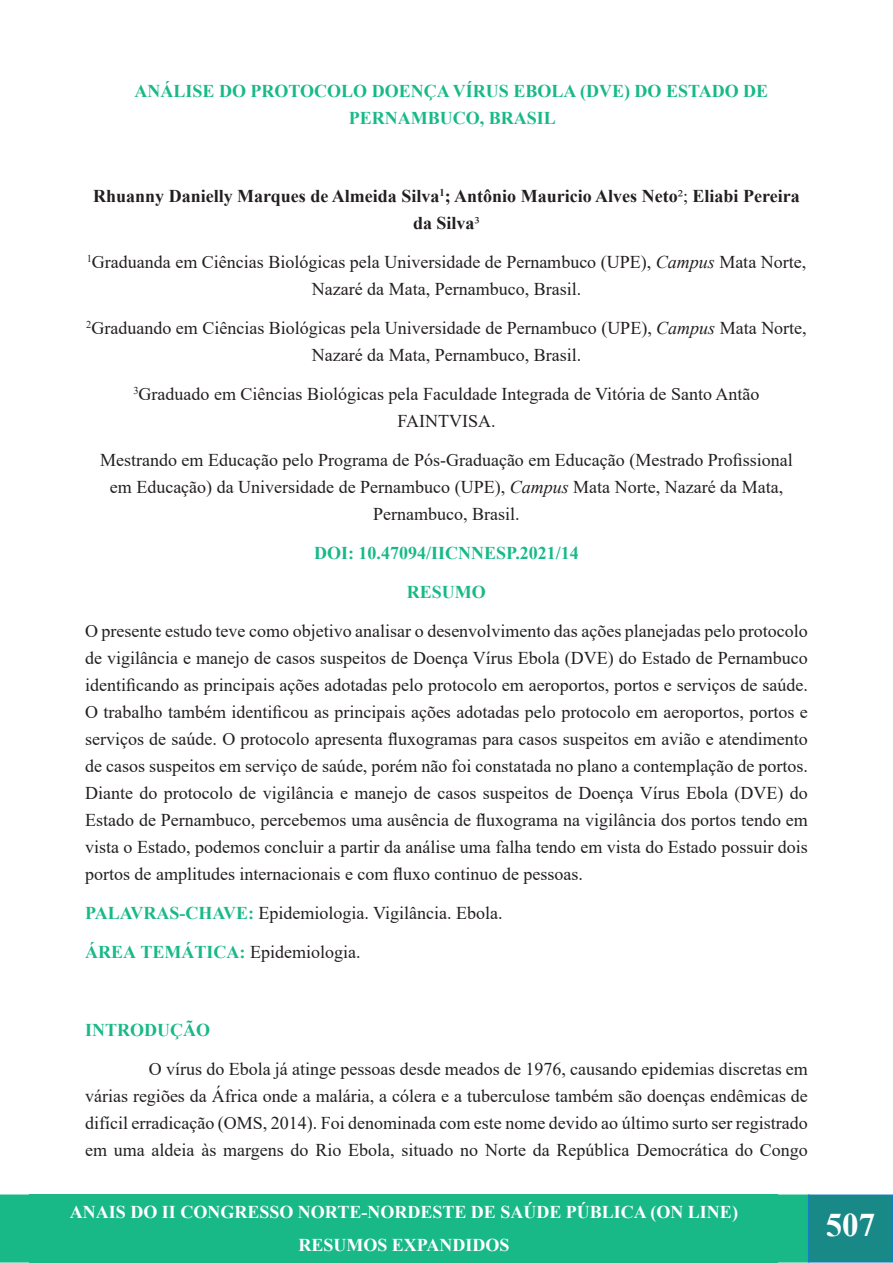
<style>
.page{position:relative;width:893px;height:1263px;background:#fff}
.page>*{position:absolute;margin:0;border:0;box-sizing:border-box;transform-origin:0 0}
.t1{font:700 33px "Times New Roman";color:#fff}
.t2{font:18px/27px "Times New Roman";color:#231f20;text-align:center}
.Heading_1{font:700 18px/27px "Times New Roman";color:#18b987;text-align:center}
.t3{font:700 18px/27px "Times New Roman";color:#231f20;text-align:center}
.t4{font:700 18px/33px "Times New Roman";color:#fff;text-align:center}
.s1{font-weight:400}
.s2{font-style:italic}
.s3{font-weight:700;color:#18b987}
</style>
<div class="page">
<div style="left:0;top:1194px;width:808px;height:68px;background:#18b987"></div>
<div style="left:809px;top:1195px;width:83px;height:67px;background:#188987"></div>
<div style="left:808px;top:1194px;width:85px;height:68px;border:2px solid #167ec4"></div>
<div style="left:30px;top:1194px;width:748px;height:68px;background:#18b987"></div>
<p class="Heading_1" style="left:135px;top:77px;width:635px">ANÁLISE DO PROTOCOLO DOENÇA VÍRUS EBOLA (DVE) DO ESTADO DE<br>PERNAMBUCO, BRASIL</p>
<p class="t3" style="left:93px;top:182px;width:708px">Rhuanny Danielly Marques de Almeida Silva<sup>1</sup>; Antônio Mauricio Alves Neto<span class="s1">²;</span> Eliabi Pereira da Silva<span class="s1">³</span></p>
<p class="t2" style="left:87px;top:248px;width:721px"><sup>1</sup>Graduanda em Ciências Biológicas pela Universidade de Pernambuco (UPE), <span class="s2">Campus</span> Mata Norte,<br>Nazaré da Mata, Pernambuco, Brasil.</p>
<p class="t2" style="left:86px;top:314px;width:722px"><sup>2</sup>Graduando em Ciências Biológicas pela Universidade de Pernambuco (UPE), <span class="s2">Campus</span> Mata Norte,<br>Nazaré da Mata, Pernambuco, Brasil.</p>
<p class="t2" style="left:133px;top:380px;width:628px"><sup>3</sup>Graduado em Ciências Biológicas pela Faculdade Integrada de Vitória de Santo Antão<br>FAINTVISA.</p>
<p class="t2" style="left:100px;top:446px;width:694px">Mestrando em Educação pelo Programa de Pós-Graduação em Educação (Mestrado Profissional em Educação) da Universidade de Pernambuco (UPE), <span class="s2">Campus</span> Mata Norte, Nazaré da Mata,<br>Pernambuco, Brasil.</p>
<p class="Heading_1" style="left:314px;top:539px;width:266px">DOI: 10.47094/IICNNESP.2021/14</p>
<p class="Heading_1" style="left:407px;top:578px;width:81px">RESUMO</p>
<p class="t2" style="left:85px;top:617px;width:724px;text-align:justify">O presente estudo teve como objetivo analisar o desenvolvimento das ações planejadas pelo protocolo de vigilância e manejo de casos suspeitos de Doença Vírus Ebola (DVE) do Estado de Pernambuco identificando as principais ações adotadas pelo protocolo em aeroportos, portos e serviços de saúde.<br>O trabalho também identificou as principais ações adotadas pelo protocolo em aeroportos, portos e serviços de saúde. O protocolo apresenta fluxogramas para casos suspeitos em avião e atendimento de casos suspeitos em serviço de saúde, porém não foi constatada no plano a contemplação de portos.<br>Diante do protocolo de vigilância e manejo de casos suspeitos de Doença Vírus Ebola (DVE) do Estado de Pernambuco, percebemos uma ausência de fluxograma na vigilância dos portos tendo em vista o Estado, podemos concluir a partir da análise uma falha tendo em vista do Estado possuir dois portos de amplitudes internacionais e com fluxo continuo de pessoas.</p>
<p class="t2" style="left:85px;top:899px;width:419px"><span class="s3">PALAVRAS-CHAVE:</span> Epidemiologia. Vigilância. Ebola.</p>
<p class="t2" style="left:85px;top:938px;width:277px"><span class="s3">ÁREA TEMÁTICA:</span> Epidemiologia.</p>
<p class="Heading_1" style="left:85px;top:1016px;width:126px">INTRODUÇÃO</p>
<p class="t2" style="left:85px;top:1055px;width:724px;text-align:justify;text-indent:64px">O vírus do Ebola já atinge pessoas desde meados de 1976, causando epidemias discretas em várias regiões da África onde a malária, a cólera e a tuberculose também são doenças endêmicas de difícil erradicação (OMS, 2014). Foi denominada com este nome devido ao último surto ser registrado em uma aldeia às margens do Rio Ebola, situado no Norte da República Democrática do Congo</p>
<p class="t4" style="left:70px;top:1195px;width:669px">ANAIS DO II CONGRESSO NORTE-NORDESTE DE SAÚDE PÚBLICA (ON LINE)<br>RESUMOS EXPANDIDOS</p>
<h1 class="t1" style="left:826px;top:1201px;width:51px">507</h1>
</div>
